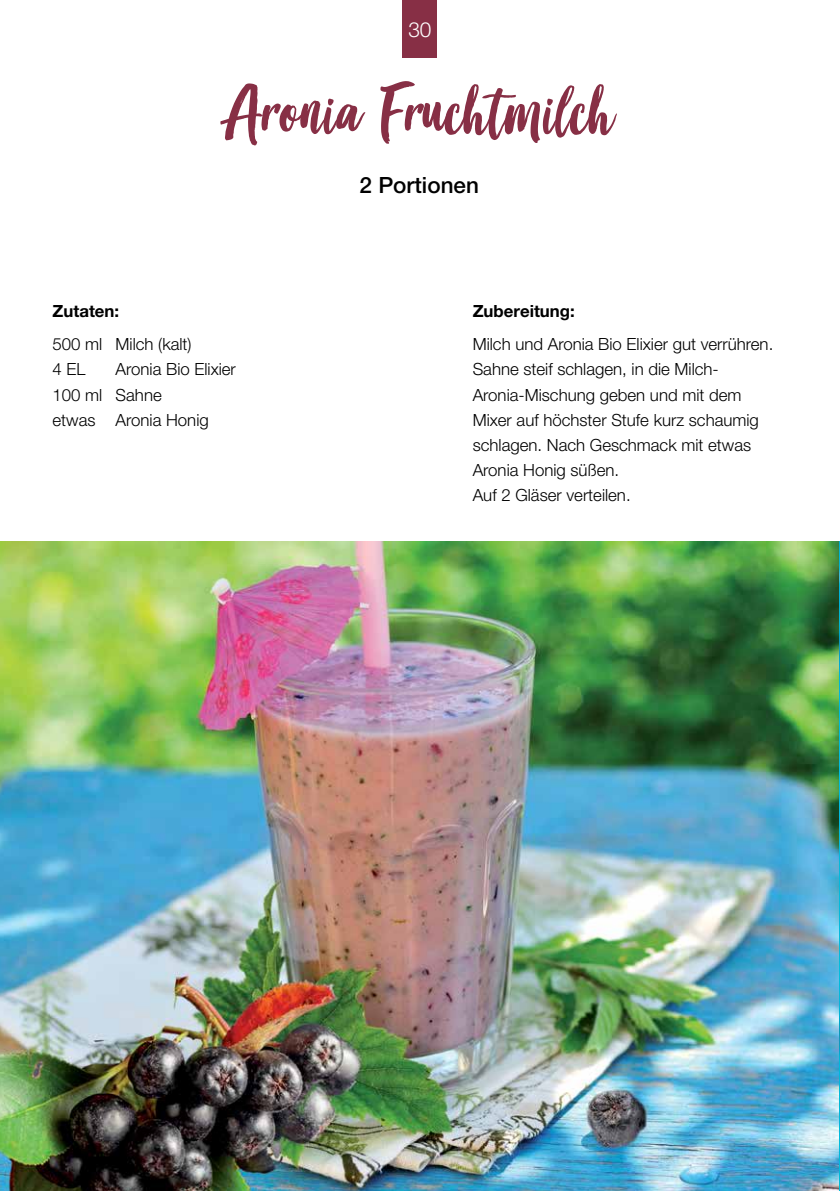
<style>
.page{position:relative;width:840px;height:1191px;background:#fff}
.page>*{position:absolute;margin:0;border:0;box-sizing:border-box;transform-origin:0 0}
.t1{font:72.8px "Good Vibes";color:#872f45}
.t2{font:500 22.4px "Helvetica Neue LT Pro";color:#000}
.t3{font:300 20.8px "Helvetica Neue LT Pro";color:#fff}
.t4{font:300 16.8px/25.2px "Helvetica Neue LT Pro";color:#000}
.t5{font:700 16.8px "Helvetica Neue LT Pro";color:#000}
</style>
<div class="page">
<img style="left:0;top:541px;width:840px;height:650px">
<div style="left:403px;top:0;width:34px;height:58px;background:#872f45"></div>
<p class="t3" style="left:408px;top:17px;width:25px">30</p>
<h1 class="t1" style="left:225px;top:76px;width:390px">Aronia Fruchtmilch</h1>
<h2 class="t2" style="left:359px;top:172px;width:121px">2 Portionen</h2>
<p class="t5" style="left:53px;top:300px;width:68px">Zutaten:</p>
<p class="t4" style="left:53px;top:331px;width:140px">500 ml Milch (kalt)<br>4 EL</p>
<p class="t4" style="left:53px;top:356px;width:185px;text-indent:63px">Aronia Bio Elixier<br>100 ml Sahne<br>etwas Aronia Honig</p>
<p class="t5" style="left:472px;top:300px;width:104px">Zubereitung:</p>
<p class="t4" style="left:472px;top:331px;width:302px">Milch und Aronia Bio Elixier gut verrühren.<br>Sahne steif schlagen, in die Milch-Aronia-Mischung geben und mit dem Mixer auf höchster Stufe kurz schaumig schlagen. Nach Geschmack mit etwas Aronia Honig süßen.<br>Auf 2 Gläser verteilen.</p>
</div>
